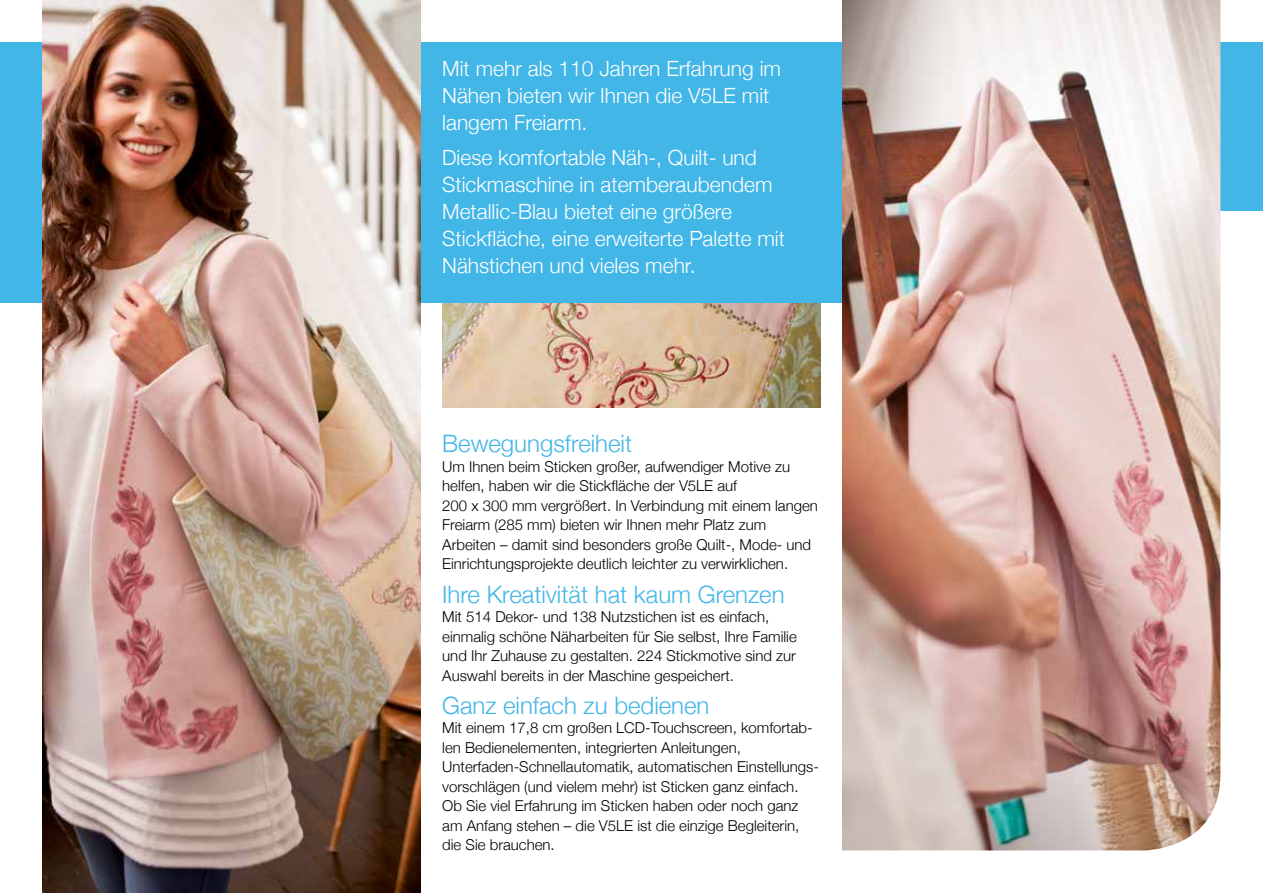
<style>
.page{position:relative;width:1263px;height:893px;background:#fff}
.page>*{position:absolute;margin:0;border:0;box-sizing:border-box;transform-origin:0 0}
.t1{font:300 24px "Helvetica Neue";color:#42b6e7}
.t2{font:300 21px/27px "Helvetica Neue";color:#fff}
.t3{font:300 15px/19.5px "Helvetica Neue";color:#000}
</style>
<div class="page">
<div style="left:0;top:43px;width:1142px;height:260px;background:#42b6e7"></div>
<div style="left:0;top:43px;width:1263px;height:168px;background:#42b6e7"></div>
<img style="left:442px;top:303px;width:379px;height:105px">
<img style="left:842px;top:0;width:378px;height:850px">
<img style="left:43px;top:0;width:378px;height:893px">
<h2 class="t2" style="left:442px;top:54px;width:340px">Mit mehr als 110 Jahren Erfahrung im<br>Nähen bieten wir Ihnen die V5LE mit langem Freiarm.</h2>
<h2 class="t2" style="left:442px;top:144px;width:344px">Diese komfortable Näh-, Quilt- und Stickmaschine in atemberaubendem Metallic-Blau bietet eine größere Stickfläche, eine erweiterte Palette mit Nähstichen und vieles mehr.</h2>
<h1 class="t1" style="left:442px;top:429px;width:191px">Bewegungsfreiheit</h1>
<p class="t3" style="left:442px;top:456px;width:377px">Um Ihnen beim Sticken großer, aufwendiger Motive zu helfen, haben wir die Stickfläche der V5LE auf<br>200 x 300 mm vergrößert. In Verbindung mit einem langen Freiarm (285 mm) bieten wir Ihnen mehr Platz zum Arbeiten – damit sind besonders große Quilt-, Mode- und Einrichtungsprojekte deutlich leichter zu verwirklichen.</p>
<h1 class="t1" style="left:442px;top:579px;width:344px">Ihre Kreativität hat kaum Grenzen</h1>
<p class="t3" style="left:442px;top:607px;width:356px">Mit 514 Dekor- und 138 Nutzstichen ist es einfach, einmalig schöne Näharbeiten für Sie selbst, Ihre Familie und Ihr Zuhause zu gestalten. 224 Stickmotive sind zur Auswahl bereits in der Maschine gespeichert.</p>
<h1 class="t1" style="left:442px;top:691px;width:269px">Ganz einfach zu bedienen</h1>
<p class="t3" style="left:442px;top:718px;width:378px">Mit einem 17,8 cm großen LCD-Touchscreen, komfortab&shy;len Bedienelementen, integrierten Anleitungen, Unterfaden-Schnellautomatik, automatischen Einstellungs&shy;vorschlägen (und vielem mehr) ist Sticken ganz einfach.<br>Ob Sie viel Erfahrung im Sticken haben oder noch ganz am Anfang stehen – die V5LE ist die einzige Begleiterin, die Sie brauchen.</p>
</div>
